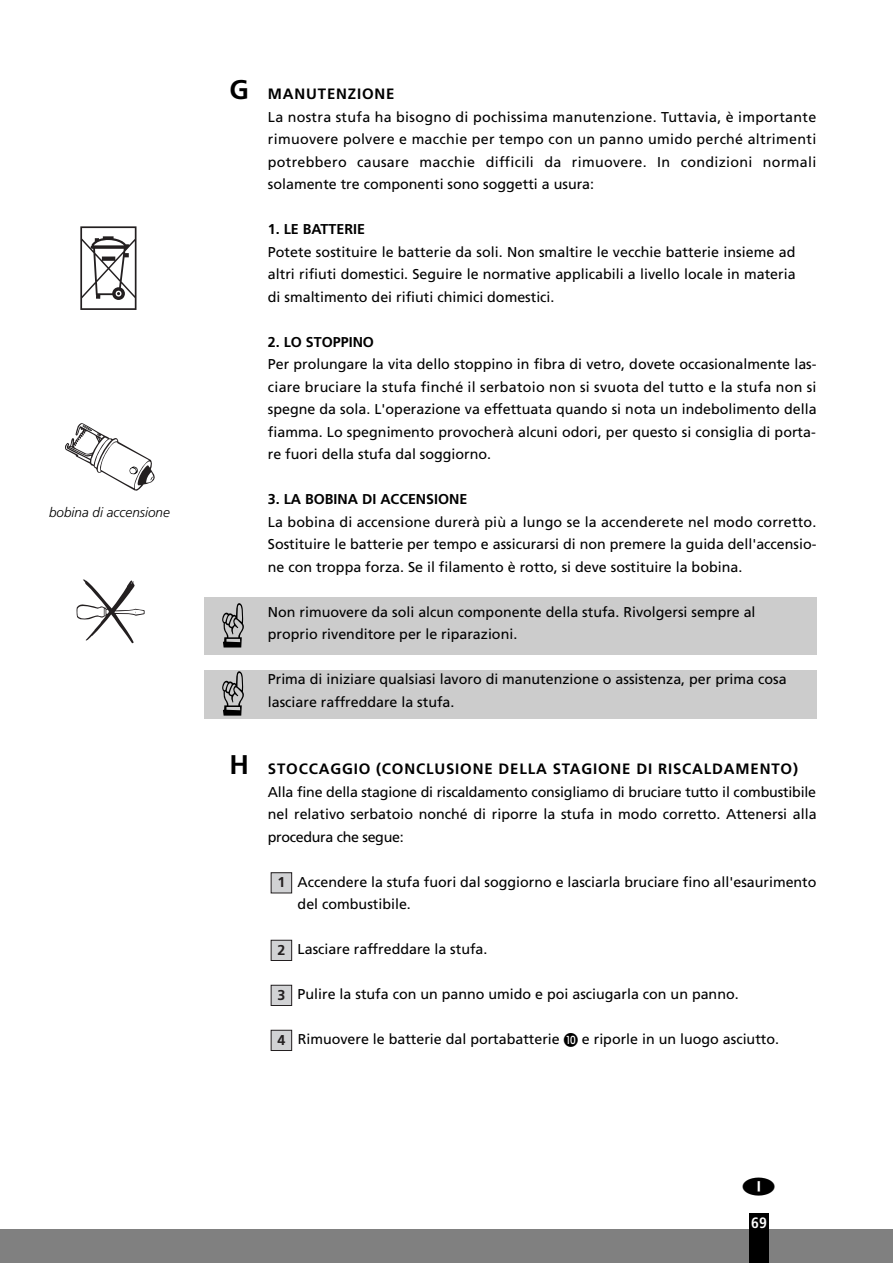
<style>
.page{position:relative;width:893px;height:1263px;background:#fff}
.page>*{position:absolute;margin:0;border:0;box-sizing:border-box;transform-origin:0 0}
.t1{font:700 15px "Frutiger";letter-spacing:.055em;color:#000}
.t2{font:700 condensed 15px "Frutiger";color:#fff}
.t3{font:14.25px/22.5px "Frutiger";color:#000;text-align:justify}
.t4{font:700 14.25px "Frutiger";color:#000}
.t5{font:700 14.25px "Frutiger";color:#231f20}
.t6{font:italic 300 13.5px "Frutiger";color:#000}
.s1{font-size:27px}
.s2{font-weight:700;color:#231f20}
</style>
<div class="page">
<div style="left:204px;top:671px;width:612px;height:48px;background:#ccc"></div>
<div style="left:204px;top:597px;width:612px;height:57px;background:#ccc"></div>
<div style="left:271px;top:1030px;width:21px;height:20px;background:#d1d2d4"></div>
<div style="left:271px;top:1030px;width:21px;height:21px;border:1px solid #231f20"></div>
<div style="left:271px;top:985px;width:21px;height:20px;background:#d1d2d4"></div>
<div style="left:271px;top:985px;width:21px;height:21px;border:1px solid #231f20"></div>
<div style="left:271px;top:940px;width:21px;height:20px;background:#d1d2d4"></div>
<div style="left:271px;top:940px;width:21px;height:21px;border:1px solid #231f20"></div>
<div style="left:271px;top:873px;width:21px;height:20px;background:#d1d2d4"></div>
<div style="left:271px;top:872px;width:21px;height:21px;border:1px solid #231f20"></div>
<div style="left:0;top:1229px;width:893px;height:34px;background:#808080"></div>
<div style="left:749px;top:1213px;width:20px;height:50px;background:#000"></div>
<svg style="left:76px;top:579px;width:69px;height:65px"></svg>
<svg style="left:65px;top:423px;width:90px;height:68px"></svg>
<svg style="left:80px;top:226px;width:57px;height:84px"></svg>
<svg style="left:222px;top:654px;width:22px;height:17px"></svg>
<p class="t6" style="left:49px;top:507px;width:122px">bobina di accensione</p>
<p class="t1" style="left:230px;top:88px;width:166px"><span class="s1">G</span> MANUTENZIONE</p>
<p class="t3" style="left:268px;top:106px;width:550px">La nostra stufa ha bisogno di pochissima manutenzione. Tuttavia, è importante rimuovere polvere e macchie per tempo con un panno umido perché altrimenti potrebbero causare macchie difficili da rimuovere. In condizioni normali solamente tre componenti sono soggetti a usura:</p>
<p class="t4" style="left:268px;top:223px;width:99px">1. LE BATTERIE</p>
<p class="t3" style="left:268px;top:241px;width:529px">Potete sostituire le batterie da soli. Non smaltire le vecchie batterie insieme ad altri rifiuti domestici. Seguire le normative applicabili a livello locale in materia di smaltimento dei rifiuti chimici domestici.</p>
<p class="t4" style="left:268px;top:336px;width:108px">2. LO STOPPINO</p>
<p class="t3" style="left:268px;top:354px;width:550px">Per prolungare la vita dello stoppino in fibra di vetro, dovete occasionalmente las&shy;ciare bruciare la stufa finché il serbatoio non si svuota del tutto e la stufa non si spegne da sola. L'operazione va effettuata quando si nota un indebolimento della fiamma. Lo spegnimento provocherà alcuni odori, per questo si consiglia di porta&shy;re fuori della stufa dal soggiorno.</p>
<p class="t4" style="left:268px;top:493px;width:201px">3. LA BOBINA DI ACCENSIONE</p>
<p class="t3" style="left:268px;top:511px;width:550px">La bobina di accensione durerà più a lungo se la accenderete nel modo corretto.<br>Sostituire le batterie per tempo e assicurarsi di non premere la guida dell'accensio&shy;ne con troppa forza. Se il filamento è rotto, si deve sostituire la bobina.</p>
<p class="t3" style="left:268px;top:601px;width:489px">Non rimuovere da soli alcun componente della stufa. Rivolgersi sempre al proprio rivenditore per le riparazioni.</p>
<p class="t3" style="left:268px;top:669px;width:520px">Prima di iniziare qualsiasi lavoro di manutenzione o assistenza, per prima cosa lasciare raffreddare la stufa.</p>
<p class="t1" style="left:230px;top:763px;width:570px"><span class="s1">H</span> STOCCAGGIO (CONCLUSIONE DELLA STAGIONE DI RISCALDAMENTO)</p>
<p class="t3" style="left:268px;top:781px;width:550px">Alla fine della stagione di riscaldamento consigliamo di bruciare tutto il combustibile nel relativo serbatoio nonché di riporre la stufa in modo corretto. Attenersi alla procedura che segue:</p>
<p class="t3" style="left:298px;top:871px;width:520px">Accendere la stufa fuori dal soggiorno e lasciarla bruciare fino all'esaurimento del combustibile.</p>
<p class="t3" style="left:298px;top:939px;width:191px">Lasciare raffreddare la stufa.</p>
<p class="t3" style="left:298px;top:984px;width:443px">Pulire la stufa con un panno umido e poi asciugarla con un panno.</p>
<p class="t3" style="left:278px;top:1029px;width:284px"><span class="s2">4</span> Rimuovere le batterie dal portabatterie</p>
<p class="t3" style="left:582px;top:1029px;width:199px">e riporle in un luogo asciutto.</p>
<p class="t5" style="left:278px;top:877px;width:9px">1</p>
<p class="t5" style="left:278px;top:944px;width:9px">2</p>
<p class="t5" style="left:278px;top:989px;width:9px">3</p>
<p class="t2" style="left:751px;top:1217px;width:17px">69</p>
</div>
